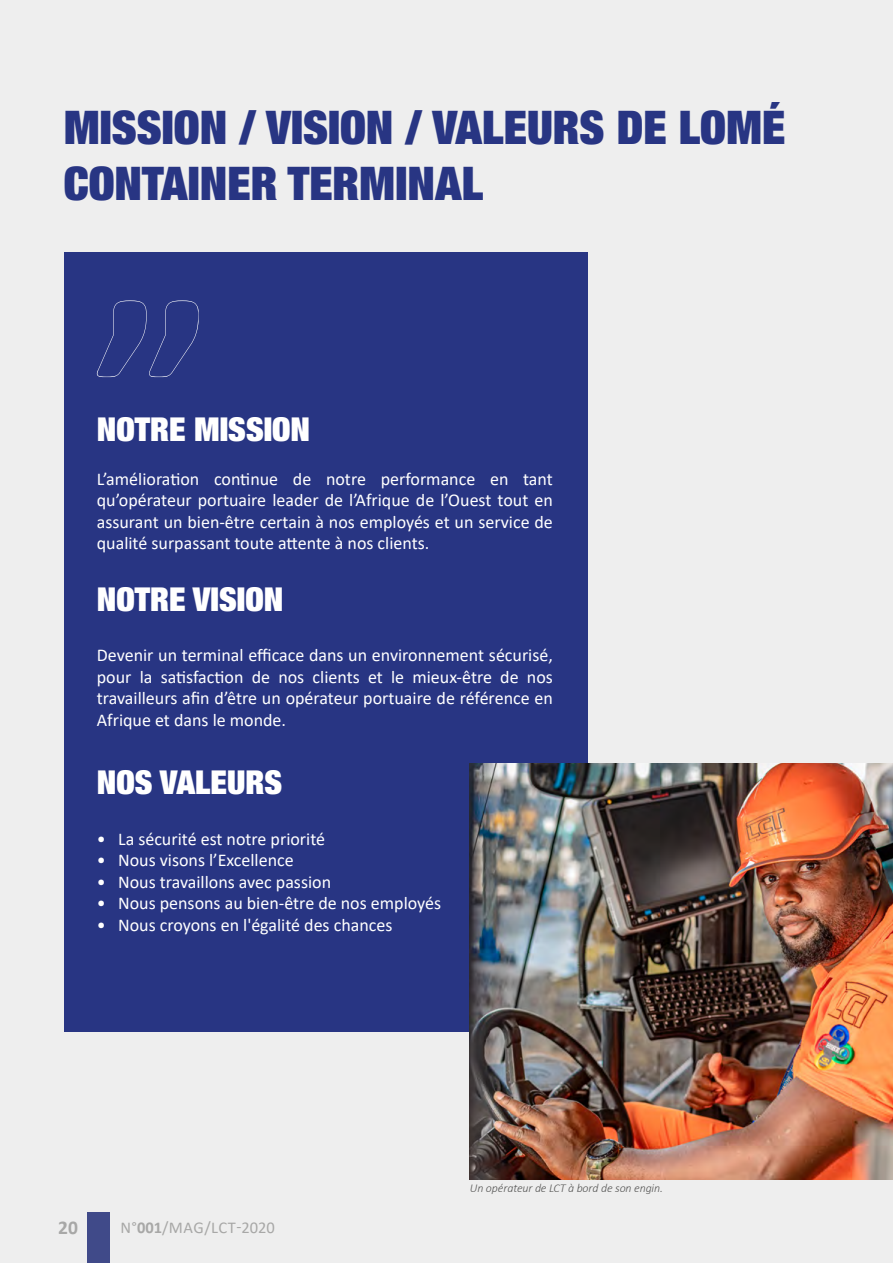
<style>
.page{position:relative;width:893px;height:1263px;background:#eee}
.page>*{position:absolute;margin:0;border:0;box-sizing:border-box;transform-origin:0 0}
.t1{font:900 condensed 46.5px/55.8px "Helvetica Neue LT Std";color:#283583}
.t2{font:900 condensed 33px "Helvetica Neue LT Std";color:#fff}
.t3{font:700 19.5px "Calibri";color:#a8a8a7}
.t4{font:18px/21.6px "Calibri";color:#fff;text-align:justify}
.t5{font:16.5px "Calibri";letter-spacing:.03em;color:#a8a8a7}
.t6{font:italic 300 12px "Calibri";letter-spacing:-.01em;color:#575756}
.s1{font-weight:700}
</style>
<div class="page">
<div style="left:65px;top:252px;width:523px;height:780px;background:#283583"></div>
<svg style="left:97px;top:301px;width:101px;height:76px"></svg>
<img style="left:470px;top:763px;width:423px;height:416px">
<h1 class="t1" style="left:64px;top:98px;width:723px">MISSION / VISION / VALEURS DE LOMÉ<br>CONTAINER TERMINAL</h1>
<h2 class="t2" style="left:97px;top:408px;width:215px">NOTRE MISSION</h2>
<p class="t4" style="left:97px;top:467px;width:458px">L’amélioration continue de notre performance en tant qu’opérateur portuaire leader de l’Afrique de l’Ouest tout en assurant un bien-être certain à nos employés et un service de qualité surpassant toute attente à nos clients.</p>
<h2 class="t2" style="left:97px;top:578px;width:188px">NOTRE VISION</h2>
<p class="t4" style="left:97px;top:644px;width:458px">Devenir un terminal efficace dans un environnement sécurisé, pour la satisfaction de nos clients et le mieux-être de nos travailleurs afin d’être un opérateur portuaire de référence en Afrique et dans le monde.</p>
<h2 class="t2" style="left:97px;top:761px;width:187px">NOS VALEURS</h2>
<p class="t4" style="left:97px;top:827px;width:230px">• La sécurité est notre priorité</p>
<p class="t4" style="left:97px;top:849px;width:198px">• Nous visons l’Excellence</p>
<p class="t4" style="left:97px;top:870px;width:236px">• Nous travaillons avec passion</p>
<p class="t4" style="left:97px;top:892px;width:346px">• Nous pensons au bien-être de nos employés</p>
<p class="t4" style="left:97px;top:914px;width:297px">• Nous croyons en l'égalité des chances</p>
<p class="t3" style="left:58px;top:1213px;width:21px">20</p>
<p class="t5" style="left:120px;top:1216px;width:156px">N°<span class="s1">001</span>/MAG/LCT-2020</p>
<p class="t6" style="left:470px;top:1180px;width:195px">Un opérateur de LCT à bord de son engin.</p>
</div>
